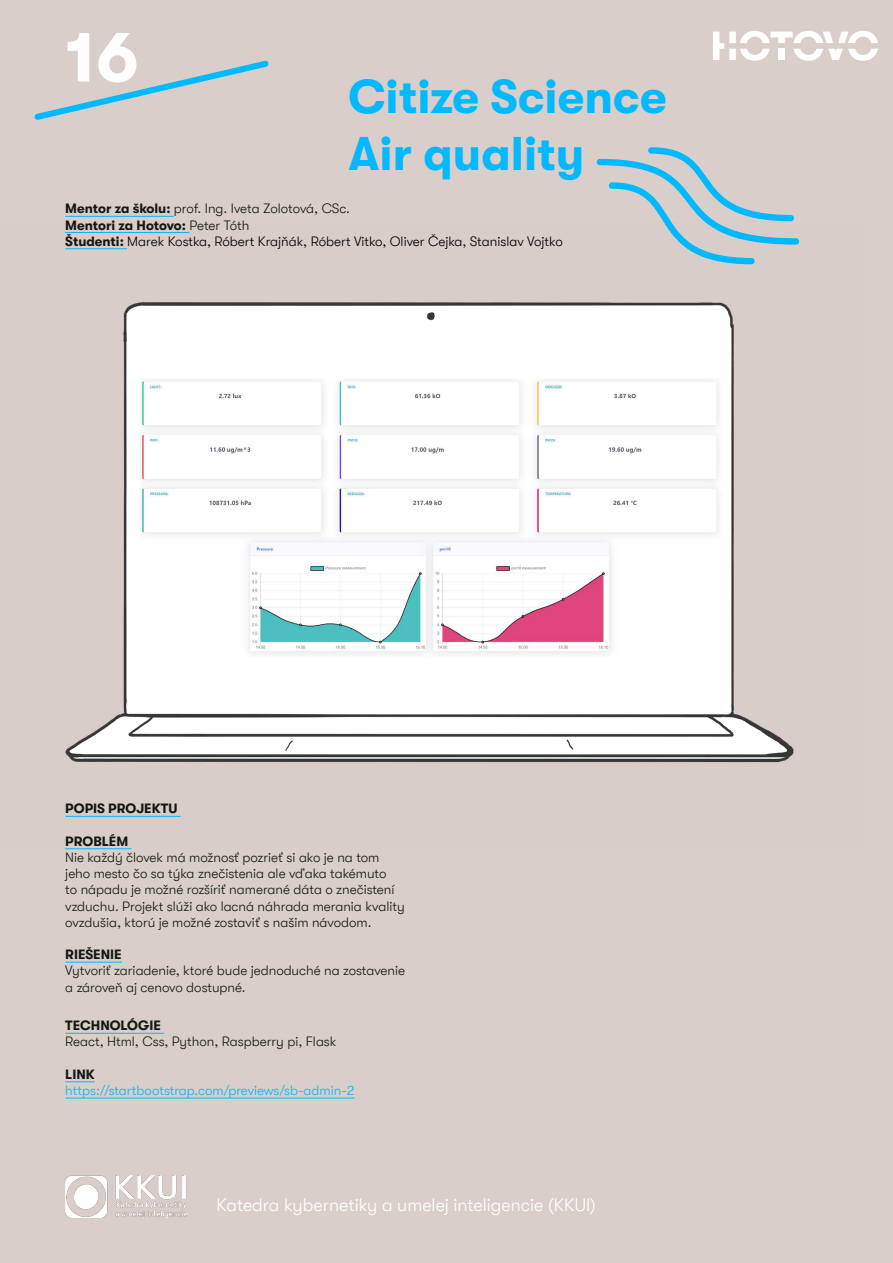
<style>
.page{position:relative;width:893px;height:1263px;background:#d9ceca}
.page>*{position:absolute;margin:0;border:0;box-sizing:border-box;transform-origin:0 0}
.t1{font:700 71.25px "GT Walsheim";color:#fff}
.t2{font:700 47.25px/56.7px "GT Walsheim";color:#00b9ff}
.t3{font:300 18px "GT Walsheim";color:#fff}
.t4{font:300 13.5px/16.2px "GT Walsheim";color:#141914}
.t5{font:300 13.5px/16.2px "GT Walsheim";color:#000}
.t6{font:300 13.5px "GT Walsheim";color:#00b9ff}
.t7{font:700 13.5px "GT Walsheim";color:#141914}
.s1{font-weight:700;color:#141914}
.s2{color:#141914}
</style>
<div class="page">
<svg style="left:34px;top:60px;width:235px;height:60px"></svg>
<svg style="left:596px;top:147px;width:198px;height:75px"></svg>
<svg style="left:713px;top:32px;width:11px;height:28px"></svg>
<div style="left:729px;top:32px;width:7px;height:11px;background:#fff"></div>
<div style="left:729px;top:49px;width:7px;height:11px;background:#fff"></div>
<svg style="left:740px;top:49px;width:30px;height:12px"></svg>
<div style="left:778px;top:49px;width:7px;height:11px;background:#fff"></div>
<svg style="left:740px;top:31px;width:138px;height:12px"></svg>
<svg style="left:793px;top:49px;width:85px;height:12px"></svg>
<hr style="left:65px;top:216px;width:109px;height:1px;background:#00b9ff">
<img style="left:65px;top:1175px;width:122px;height:43px">
<hr style="left:65px;top:848px;width:67px;height:1px;background:#00b9ff">
<hr style="left:65px;top:962px;width:57px;height:1px;background:#00b9ff">
<hr style="left:65px;top:1033px;width:99px;height:1px;background:#00b9ff">
<hr style="left:65px;top:1081px;width:30px;height:1px;background:#00b9ff">
<hr style="left:65px;top:1098px;width:289px;height:1px;background:#00b9ff">
<img style="left:65px;top:222px;width:735px;height:595px">
<img style="left:141px;top:378px;width:582px;height:287px">
<div style="left:141px;top:328px;width:585px;height:50px;background:#fff"></div>
<div style="left:136px;top:658px;width:585px;height:32px;background:#fff"></div>
<h1 class="t1" style="left:65px;top:17px;width:75px">16</h1>
<h2 class="t2" style="left:348px;top:69px;width:320px">Citize Science<br>Air quality</h2>
<p class="t5" style="left:65px;top:201px;width:499px"><span class="s1">Mentor za školu:</span> <span class="s2">prof. Ing. Iveta Zolotová, CSc.<br></span><span class="s1">Mentori za Hotovo:</span> <span class="s2">Peter Tóth<br></span><span class="s1">Študenti:</span> Marek Kostka, Róbert Krajňák, Róbert Vitko, Oliver Čejka, Stanislav Vojtko</p>
<p class="t7" style="left:65px;top:801px;width:114px">POPIS PROJEKTU</p>
<p class="t7" style="left:65px;top:833px;width:65px">PROBLÉM</p>
<p class="t4" style="left:65px;top:849px;width:341px">Nie každý človek má možnosť pozrieť si ako je na tom jeho mesto čo sa týka znečistenia ale vďaka takémuto<br>to nápadu je možné rozšíriť namerané dáta o znečistení vzduchu. Projekt slúži ako lacná náhrada merania kvality ovzdušia, ktorú je možné zostaviť s našim návodom.</p>
<p class="t7" style="left:65px;top:947px;width:58px">RIEŠENIE</p>
<p class="t4" style="left:65px;top:963px;width:341px">Vytvoriť zariadenie, ktoré bude jednoduché na zostavenie a zároveň aj cenovo dostupné.</p>
<p class="t7" style="left:65px;top:1018px;width:97px">TECHNOLÓGIE</p>
<p class="t4" style="left:65px;top:1034px;width:273px">React, Html, Css, Python, Raspberry pi, Flask</p>
<p class="t7" style="left:65px;top:1067px;width:31px">LINK</p>
<p class="t6" style="left:65px;top:1083px;width:291px">https://startbootstrap.com/previews/sb-admin-2</p>
<h3 class="t3" style="left:216px;top:1194px;width:381px">Katedra kybernetiky a umelej inteligencie (KKUI)</h3>
</div>
